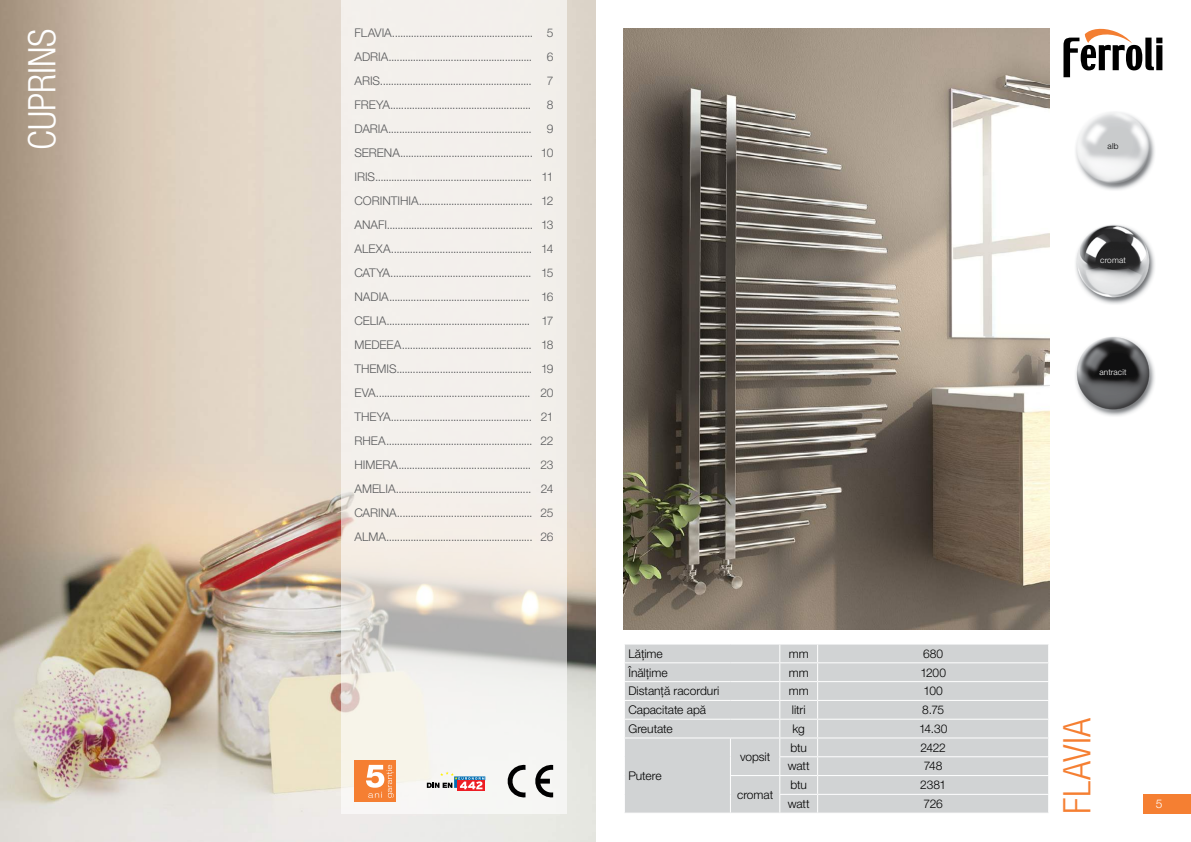
<style>
.page{position:relative;width:1191px;height:842px;background:#fff}
.page>*{position:absolute;margin:0;border:0;box-sizing:border-box;transform-origin:0 0}
.t1{font:300 condensed 38px "Helvetica Neue LT Com";color:#fff}
.t2{font:300 condensed 38px "Helvetica Neue LT Com";letter-spacing:.01em;color:#f57f32}
.t3{font:300 12px/24px "Helvetica Neue LT Pro";letter-spacing:-.005em;color:#58595b;text-align:justify}
.t4{font:300 12px "Helvetica Neue LT Pro";letter-spacing:-.005em;color:#000}
.t5{font:300 12px "Helvetica Neue LT Pro";color:#fff}
.t6{font:300 8.3px "Helvetica Neue LT Pro";letter-spacing:.01em;color:#fff}
.t7{font:300 8.3px "Helvetica Neue LT Pro";color:#000}
</style>
<div class="page">
<div style="left:1143px;top:794px;width:48px;height:20px;background:#f57f32"></div>
<svg style="left:1063px;top:28px;width:99px;height:49px"></svg>
<img style="left:0;top:0;width:595px;height:842px">
<img style="left:624px;top:28px;width:425px;height:602px">
<div style="left:625px;top:644px;width:423px;height:169px;background:#d1d3d4"></div>
<hr style="left:624px;top:662px;width:106px;height:1px;background:#fff">
<hr style="left:730px;top:662px;width:50px;height:1px;background:#fff">
<hr style="left:780px;top:662px;width:37px;height:1px;background:#fff">
<hr style="left:817px;top:662px;width:232px;height:1px;background:#fff">
<hr style="left:624px;top:681px;width:106px;height:1px;background:#fff">
<hr style="left:730px;top:681px;width:50px;height:1px;background:#fff">
<hr style="left:780px;top:681px;width:37px;height:1px;background:#fff">
<hr style="left:817px;top:681px;width:232px;height:1px;background:#fff">
<hr style="left:624px;top:700px;width:106px;height:1px;background:#fff">
<hr style="left:730px;top:700px;width:50px;height:1px;background:#fff">
<hr style="left:780px;top:700px;width:37px;height:1px;background:#fff">
<hr style="left:817px;top:700px;width:232px;height:1px;background:#fff">
<hr style="left:624px;top:719px;width:106px;height:1px;background:#fff">
<hr style="left:730px;top:719px;width:50px;height:1px;background:#fff">
<hr style="left:780px;top:719px;width:37px;height:1px;background:#fff">
<hr style="left:817px;top:719px;width:232px;height:1px;background:#fff">
<hr style="left:624px;top:737px;width:106px;height:1px;background:#fff">
<hr style="left:730px;top:737px;width:50px;height:1px;background:#fff">
<hr style="left:780px;top:737px;width:37px;height:1px;background:#fff">
<hr style="left:817px;top:737px;width:232px;height:1px;background:#fff">
<hr style="left:779px;top:756px;width:38px;height:1px;background:#fff">
<hr style="left:817px;top:756px;width:232px;height:1px;background:#fff">
<hr style="left:730px;top:775px;width:50px;height:1px;background:#fff">
<svg style="left:730px;top:738px;width:1px;height:75px"></svg>
<hr style="left:780px;top:775px;width:37px;height:1px;background:#fff">
<hr style="left:817px;top:775px;width:232px;height:1px;background:#fff">
<hr style="left:779px;top:794px;width:38px;height:1px;background:#fff">
<svg style="left:779px;top:644px;width:1px;height:169px"></svg>
<hr style="left:817px;top:794px;width:232px;height:1px;background:#fff">
<svg style="left:817px;top:644px;width:1px;height:169px"></svg>
<svg style="left:342px;top:0;width:225px;height:814px;fill:#f3efec"></svg>
<svg style="left:534px;top:764px;width:19px;height:34px"></svg>
<svg style="left:507px;top:764px;width:18px;height:34px"></svg>
<svg style="left:457px;top:789px;width:28px;height:2px"></svg>
<svg style="left:427px;top:771px;width:58px;height:18px"></svg>
<div style="left:354px;top:760px;width:42px;height:42px;background:#f57f32"></div>
<svg style="left:366px;top:765px;width:28px;height:33px"></svg>
<img style="left:1075px;top:112px;width:80px;height:78px">
<img style="left:1075px;top:225px;width:80px;height:79px">
<img style="left:1075px;top:337px;width:80px;height:79px">
<h1 class="t1" style="left:20px;top:150px;width:123px;rotate:-90deg">CUPRINS</h1>
<p class="t3" style="left:354px;top:20px;width:200px">FLAVIA.................................................... 5<br>ADRIA..................................................... 6<br>ARIS........................................................ 7<br>FREYA....................................................</p>
<p class="t3" style="left:354px;top:92px;width:201px;text-indent:192px">8<br>DARIA..................................................... 9<br>SERENA................................................. 10<br>IRIS.......................................................... 11<br>CORINTIHIA.......................................... 12<br>ANAFI...................................................... 13<br>ALEXA.................................................... 14<br>CATYA.................................................... 15<br>NADIA.................................................... 16<br>CELIA..................................................... 17<br>MEDEEA................................................ 18<br>THEMIS.................................................. 19<br>EVA......................................................... 20<br>THEYA.................................................... 21<br>RHEA...................................................... 22<br>HIMERA................................................. 23<br>AMELIA.................................................. 24<br>CARINA.................................................. 25<br>ALMA...................................................... 26</p>
<p class="t4" style="left:628px;top:646px;width:36px">Lățime</p>
<p class="t4" style="left:788px;top:646px;width:21px">mm</p>
<p class="t4" style="left:923px;top:646px;width:22px">680</p>
<p class="t4" style="left:628px;top:665px;width:41px">Înălțime</p>
<p class="t4" style="left:788px;top:665px;width:21px">mm</p>
<p class="t4" style="left:920px;top:665px;width:27px">1200</p>
<p class="t4" style="left:628px;top:684px;width:92px">Distanță racorduri</p>
<p class="t4" style="left:788px;top:684px;width:21px">mm</p>
<p class="t4" style="left:923px;top:684px;width:21px">100</p>
<p class="t4" style="left:628px;top:702px;width:79px">Capacitate apă</p>
<p class="t4" style="left:792px;top:702px;width:15px">litri</p>
<p class="t4" style="left:922px;top:702px;width:23px">8.75</p>
<p class="t4" style="left:628px;top:721px;width:46px">Greutate</p>
<p class="t4" style="left:792px;top:721px;width:14px">kg</p>
<p class="t4" style="left:919px;top:721px;width:30px">14.30</p>
<p class="t4" style="left:628px;top:768px;width:35px">Putere</p>
<p class="t4" style="left:790px;top:740px;width:18px">btu</p>
<p class="t4" style="left:920px;top:740px;width:27px">2422</p>
<p class="t4" style="left:787px;top:759px;width:24px">watt</p>
<p class="t4" style="left:924px;top:759px;width:20px">748</p>
<p class="t4" style="left:740px;top:749px;width:32px">vopsit</p>
<p class="t4" style="left:790px;top:778px;width:18px">btu</p>
<p class="t4" style="left:920px;top:778px;width:27px">2381</p>
<p class="t4" style="left:787px;top:796px;width:24px">watt</p>
<p class="t4" style="left:923px;top:796px;width:21px">726</p>
<p class="t4" style="left:737px;top:787px;width:38px">cromat</p>
<p class="t7" style="left:1107px;top:141px;width:12px">alb</p>
<p class="t6" style="left:1100px;top:255px;width:27px">cromat</p>
<p class="t6" style="left:1099px;top:367px;width:28px">antracit</p>
<h1 class="t2" style="left:1055px;top:814px;width:98px;rotate:-90deg">FLAVIA</h1>
<p class="t5" style="left:1156px;top:796px;width:8px">5</p>
</div>
